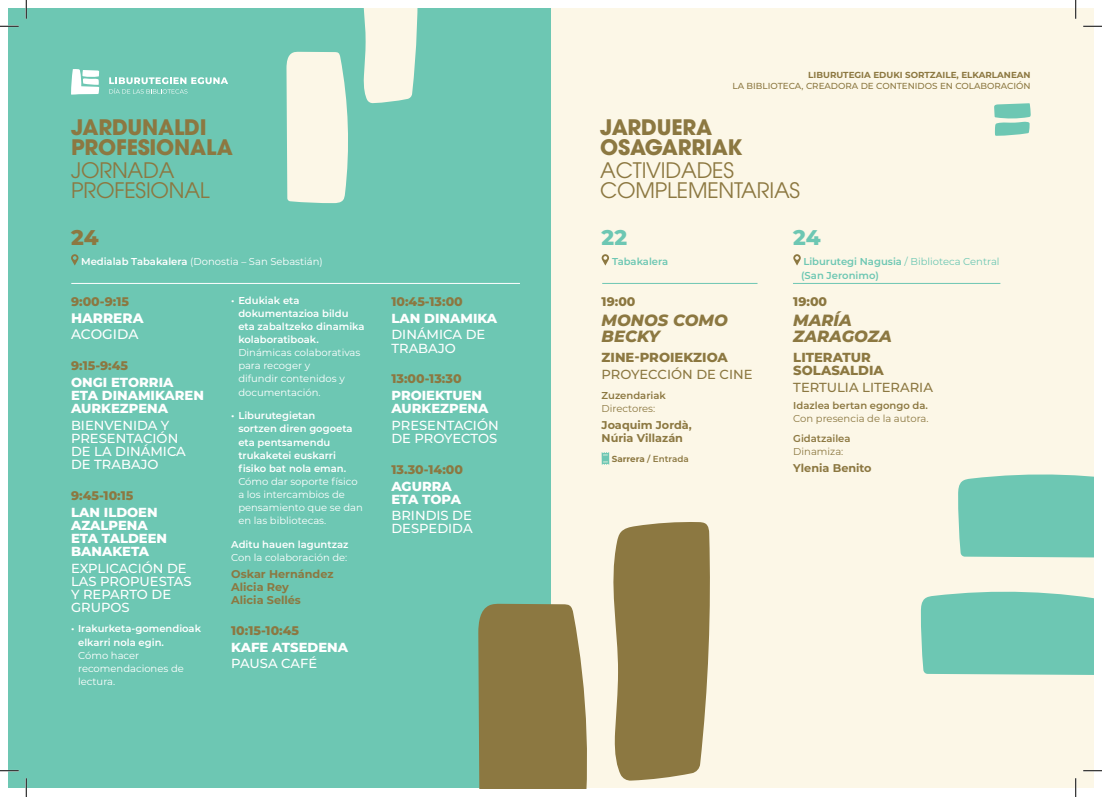
<style>
.page{position:relative;width:1102px;height:797px;background:#fff}
.page>*{position:absolute;margin:0;border:0;box-sizing:border-box;transform-origin:0 0}
.t1{font:21.25px/20px "ITC Avant Garde Pro";letter-spacing:-.01em;color:#8c7841}
.t2{font:700 21.25px/20px "ITC Avant Garde Pro";letter-spacing:-.01em;color:#8c7841}
.t3{font:800 21.25px "Montserrat";color:#6dc7b3}
.t4{font:800 21.25px "Montserrat";color:#8c7841}
.t5{font:italic 800 16.25px/16.2px "Montserrat";color:#8c7841}
.t6{font:800 13.75px "Montserrat";color:#fff}
.t7{font:500 13.75px "Montserrat";letter-spacing:-.005em;color:#fff}
.t8{font:500 13.12px/13.1px "Montserrat";color:#fff}
.t9{font:800 13.12px/13.1px "Montserrat";color:#fff}
.t10{font:800 13.12px/13.1px "Montserrat";color:#8c7841}
.t11{font:500 13.12px "Montserrat";color:#8c7841}
.t12{font:800 12.5px "Montserrat";color:#8c7841}
.t13{font:700 11.25px/13.1px "Montserrat";color:#8c7841}
.t14{font:600 10px/13.1px "Montserrat";color:#fff}
.t15{font:10px/13.1px "Montserrat";color:#fff}
.t16{font:600 10px/13.8px "Montserrat";color:#6dc7b3}
.t17{font:10px/13.1px "Montserrat";color:#8c7841}
.t18{font:600 10px/13.1px "Montserrat";color:#8c7841}
.t19{font:500 8.75px/11.2px "Montserrat";color:#8c7841;text-align:right}
.t20{font:600 8.75px "Montserrat";color:#8c7841}
.s1{font-weight:700}
.s2{font-weight:600}
.s3{font-weight:400}
</style>
<div class="page">
<div style="left:9px;top:9px;width:542px;height:779px;background:#6dc7b3"></div>
<svg style="left:286px;top:52px;width:62px;height:151px;background:#f2f3e3"></svg>
<svg style="left:363px;top:9px;width:55px;height:94px;background:#edf1e1"></svg>
<div style="left:551px;top:9px;width:542px;height:779px;background:#fcf7e7"></div>
<hr style="left:71px;top:283px;width:449px;height:1px;background:#fff">
<hr style="left:602px;top:283px;width:155px;height:1px;background:#6dc7b3">
<hr style="left:792px;top:283px;width:208px;height:1px;background:#6dc7b3">
<svg style="left:601px;top:452px;width:8px;height:12px"></svg>
<div style="left:478px;top:603px;width:109px;height:185px;background:#8c7841"></div>
<svg style="left:613px;top:522px;width:97px;height:258px;background:#95824e"></svg>
<div style="left:958px;top:474px;width:135px;height:83px;background:#6dc7b3"></div>
<div style="left:920px;top:591px;width:173px;height:84px;background:#6dc7b3"></div>
<svg style="left:71px;top:69px;width:28px;height:26px"></svg>
<svg style="left:109px;top:77px;width:119px;height:17px"></svg>
<svg style="left:994px;top:103px;width:36px;height:33px"></svg>
<svg style="left:71px;top:254px;width:7px;height:11px"></svg>
<svg style="left:601px;top:254px;width:8px;height:11px"></svg>
<svg style="left:793px;top:254px;width:7px;height:11px"></svg>
<svg style="left:0;top:25px;width:19px;height:2px"></svg>
<svg style="left:1083px;top:25px;width:18px;height:2px"></svg>
<svg style="left:0;top:770px;width:19px;height:1px"></svg>
<svg style="left:1083px;top:770px;width:18px;height:1px"></svg>
<svg style="left:25px;top:0;width:2px;height:19px"></svg>
<svg style="left:25px;top:778px;width:2px;height:19px"></svg>
<svg style="left:1074px;top:0;width:2px;height:19px"></svg>
<svg style="left:1075px;top:778px;width:1px;height:19px"></svg>
<p class="t2" style="left:71px;top:117px;width:163px">JARDUNALDI<br>PROFESIONALA</p>
<p class="t1" style="left:71px;top:160px;width:140px">JORNADA<br>PROFESIONAL</p>
<p class="t19" style="left:732px;top:68px;width:299px"><span class="s1">LIBURUTEGIA EDUKI SORTZAILE, ELKARLANEAN<br></span>LA BIBLIOTECA, CREADORA DE CONTENIDOS EN COLABORACIÓN</p>
<p class="t2" style="left:600px;top:117px;width:144px">JARDUERA<br>OSAGARRIAK</p>
<p class="t1" style="left:600px;top:160px;width:201px">ACTIVIDADES<br>COMPLEMENTARIAS</p>
<p class="t4" style="left:71px;top:221px;width:29px">24</p>
<p class="t3" style="left:601px;top:221px;width:27px">22</p>
<p class="t3" style="left:793px;top:221px;width:29px">24</p>
<p class="t15" style="left:81px;top:255px;width:243px"><span class="s2">Medialab Tabakalera</span> (Donostia – San Sebastián)</p>
<p class="t16" style="left:612px;top:254px;width:58px">Tabakalera</p>
<p class="t16" style="left:801px;top:254px;width:200px">Liburutegi Nagusia <span class="s3">/ Biblioteca Central </span>(San Jeronimo)</p>
<p class="t12" style="left:71px;top:292px;width:59px">9:00-9:15</p>
<p class="t6" style="left:71px;top:308px;width:74px">HARRERA</p>
<p class="t7" style="left:71px;top:325px;width:69px">ACOGIDA</p>
<p class="t12" style="left:71px;top:356px;width:59px">9:15-9:45</p>
<p class="t9" style="left:71px;top:375px;width:134px">ONGI ETORRIA<br>ETA DINAMIKAREN<br>AURKEZPENA</p>
<p class="t8" style="left:71px;top:418px;width:116px">BIENVENIDA Y<br>PRESENTACIÓN<br>DE LA DINÁMICA<br>DE TRABAJO</p>
<p class="t12" style="left:71px;top:486px;width:64px">9:45-10:15</p>
<p class="t9" style="left:71px;top:505px;width:98px">LAN ILDOEN<br>AZALPENA<br>ETA TALDEEN<br>BANAKETA</p>
<p class="t8" style="left:71px;top:561px;width:122px">EXPLICACIÓN DE<br>LAS PROPUESTAS<br>Y REPARTO DE<br>GRUPOS</p>
<p class="t14" style="left:78px;top:622px;width:124px;text-indent:-7px">• Irakurketa-gomendioak elkarri nola egin.<br><span class="s3">Cómo hacer recomendaciones de lectura.</span></p>
<p class="t15" style="left:238px;top:293px;width:128px;text-indent:-7px"><span class="s2">• Edukiak eta dokumentazioa bildu eta zabaltzeko dinamika kolaboratiboak.<br></span>Dinámicas colaborativas para recoger y<br>difundir contenidos y documentación.</p>
<p class="t14" style="left:238px;top:409px;width:126px;text-indent:-7px">• Liburutegietan<br>sortzen diren gogoeta eta pentsamendu trukaketei euskarri fisiko bat nola eman.<br><span class="s3">Cómo dar soporte físico a los intercambios de pensamiento que se dan en las bibliotecas.</span></p>
<p class="t15" style="left:231px;top:537px;width:119px"><span class="s2">Aditu hauen laguntzaz<br></span>Con la colaboración de:</p>
<p class="t13" style="left:231px;top:567px;width:104px">Oskar Hernández<br>Alicia Rey<br>Alicia Sellés</p>
<p class="t12" style="left:231px;top:621px;width:69px">10:15-10:45</p>
<p class="t9" style="left:231px;top:639px;width:118px">KAFE ATSEDENA</p>
<p class="t8" style="left:231px;top:656px;width:87px">PAUSA CAFÉ</p>
<p class="t12" style="left:391px;top:292px;width:73px">10:45-13:00</p>
<p class="t9" style="left:391px;top:311px;width:107px">LAN DINAMIKA</p>
<p class="t8" style="left:391px;top:327px;width:95px">DINÁMICA DE<br>TRABAJO</p>
<p class="t12" style="left:391px;top:370px;width:72px">13:00-13:30</p>
<p class="t9" style="left:391px;top:388px;width:99px">PROIEKTUEN<br>AURKEZPENA</p>
<p class="t8" style="left:391px;top:418px;width:109px">PRESENTACIÓN<br>DE PROYECTOS</p>
<p class="t12" style="left:391px;top:460px;width:73px">13.30-14:00</p>
<p class="t9" style="left:391px;top:478px;width:71px">AGURRA<br>ETA TOPA</p>
<p class="t8" style="left:391px;top:508px;width:83px">BRINDIS DE<br>DESPEDIDA</p>
<p class="t12" style="left:601px;top:292px;width:35px">19:00</p>
<p class="t5" style="left:601px;top:311px;width:128px">MONOS COMO<br>BECKY</p>
<p class="t10" style="left:601px;top:350px;width:128px">ZINE-PROIEKZIOA</p>
<p class="t11" style="left:601px;top:365px;width:152px">PROYECCIÓN DE CINE</p>
<p class="t18" style="left:601px;top:388px;width:66px">Zuzendariak<br><span class="s3">Directores:</span></p>
<p class="t13" style="left:601px;top:418px;width:92px">Joaquim Jordà,<br>Núria Villazán</p>
<p class="t20" style="left:611px;top:453px;width:78px"><span class="s1">Sarrera</span> / Entrada</p>
<p class="t12" style="left:793px;top:292px;width:35px">19:00</p>
<p class="t5" style="left:793px;top:311px;width:100px">MARÍA<br>ZARAGOZA</p>
<p class="t10" style="left:793px;top:350px;width:92px">LITERATUR<br>SOLASALDIA</p>
<p class="t11" style="left:793px;top:378px;width:141px">TERTULIA LITERARIA</p>
<p class="t17" style="left:793px;top:398px;width:137px"><span class="s2">Idazlea bertan egongo da.<br></span>Con presencia de la autora.</p>
<p class="t18" style="left:793px;top:431px;width:59px">Gidatzailea<br><span class="s3">Dinamiza:</span></p>
<p class="t13" style="left:793px;top:461px;width:80px">Ylenia Benito</p>
</div>
